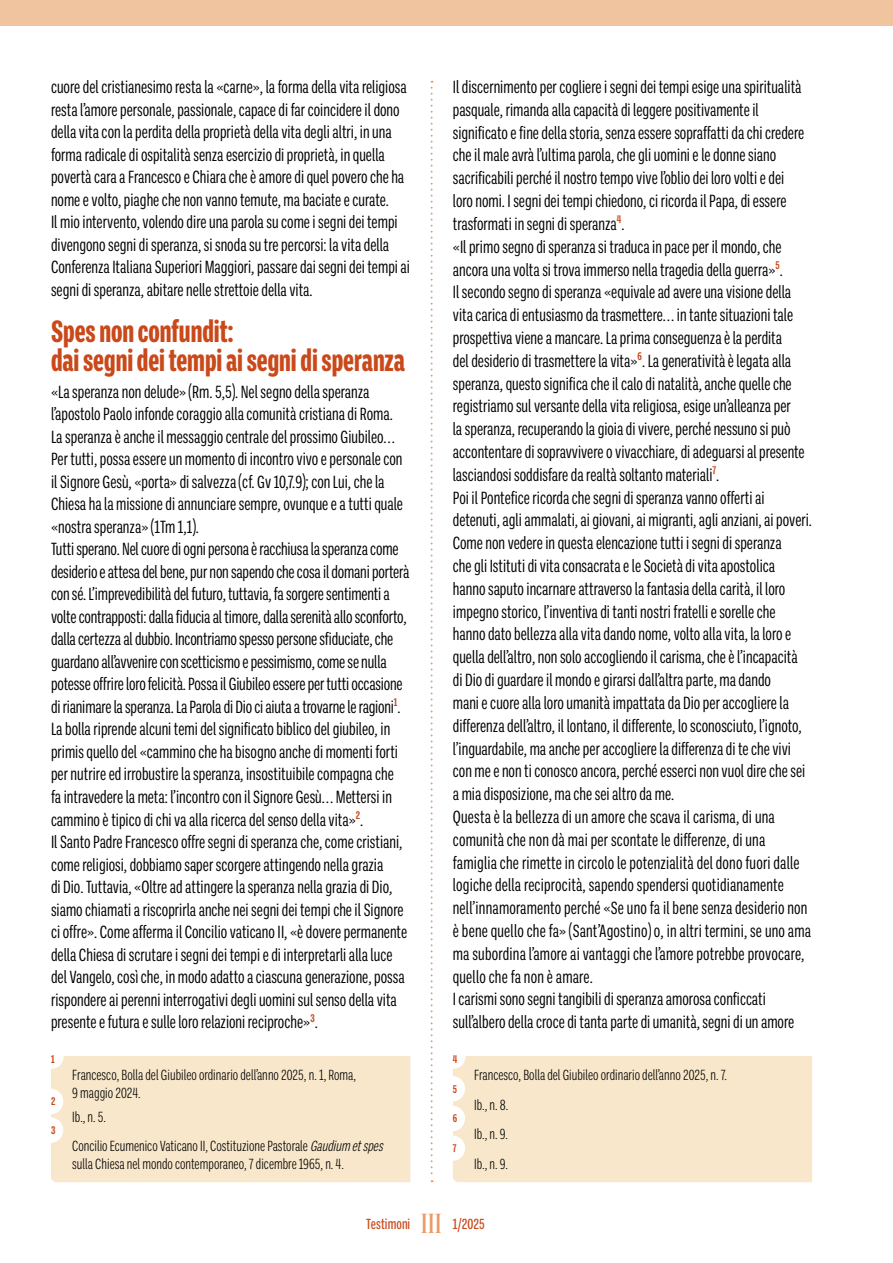
<style>
.page{position:relative;width:893px;height:1263px;background:#fff}
.page>*{position:absolute;margin:0;border:0;box-sizing:border-box;transform-origin:0 0}
.t1{font:800 condensed 31.5px/28.5px "Ballinger X";letter-spacing:-.005em;color:#c9491b;scale:.95 1}
.t2{font:condensed 18px/22.8px "Ballinger X";color:#000}
.t3{font:300 condensed 15px/18px "Ballinger X";color:#000}
.t4{font:500 condensed 15px "Ballinger X";letter-spacing:.005em;color:#c9491b}
.t5{font:700 condensed 11.4px "Ballinger X";color:#c9491b}
.s1{font-style:italic}
.s2{font-family:"Desire Pro";font-weight:400;font-stretch:normal;font-size:28.5px;color:#ec9a66}
</style>
<div class="page">
<svg style="left:431px;top:81px;width:2px;height:1101px"></svg>
<div style="left:0;top:0;width:893px;height:26px;background:#f0c49f"></div>
<div style="left:51px;top:1056px;width:359px;height:126px;background:#f8e7cb"></div>
<div style="left:38px;top:1089px;width:25px;height:25px;background:#fff;border-radius:50%"></div>
<div style="left:38px;top:1117px;width:25px;height:26px;background:#fff;border-radius:50%"></div>
<div style="left:453px;top:1056px;width:359px;height:126px;background:#f8e7cb"></div>
<div style="left:440px;top:1076px;width:25px;height:25px;background:#fff;border-radius:50%"></div>
<div style="left:440px;top:1106px;width:25px;height:25px;background:#fff;border-radius:50%"></div>
<div style="left:440px;top:1135px;width:25px;height:26px;background:#fff;border-radius:50%"></div>
<p class="t2" style="left:51px;top:76px;width:360px">cuore del cristianesimo resta la «carne», la forma della vita religiosa resta l’amore personale, passionale, capace di far coincidere il dono della vita con la perdita della proprietà della vita degli altri, in una forma radicale di ospitalità senza esercizio di proprietà, in quella povertà cara a Francesco e Chiara che è amore di quel povero che ha nome e volto, piaghe che non vanno temute, ma baciate e curate.<br>Il mio intervento, volendo dire una parola su come i segni dei tempi divengono segni di speranza, si snoda su tre percorsi: la vita della Conferenza Italiana Superiori Maggiori, passare dai segni dei tempi ai segni di speranza, abitare nelle strettoie della vita.</p>
<h1 class="t1" style="left:51px;top:317px;width:374px">Spes non confundit:<br>dai segni dei tempi ai segni di speranza</h1>
<p class="t2" style="left:51px;top:380px;width:360px">«La speranza non delude» (Rm. 5,5). Nel segno della speranza l’apostolo Paolo infonde coraggio alla comunità cristiana di Roma.<br>La speranza è anche il messaggio centrale del prossimo Giubileo… Per tutti, possa essere un momento di incontro vivo e personale con il Signore Gesù, «porta» di salvezza (cf. Gv 10,7.9); con Lui, che la Chiesa ha la missione di annunciare sempre, ovunque e a tutti quale «nostra speranza» (1Tm 1,1).<br>Tutti sperano. Nel cuore di ogni persona è racchiusa la speranza come desiderio e attesa del bene, pur non sapendo che cosa il domani porterà con sé. L’imprevedibilità del futuro, tuttavia, fa sorgere sentimenti a volte contrapposti: dalla fiducia al timore, dalla serenità allo sconforto, dalla certezza al dubbio. Incontriamo spesso persone sfiduciate, che guardano all’avvenire con scetticismo e pessimismo, come se nulla potesse offrire loro felicità. Possa il Giubileo essere per tutti occasione di rianimare la speranza. La Parola di Dio ci aiuta a trovarne le ragioni<sup>1</sup>.<br>La bolla riprende alcuni temi del significato biblico del giubileo, in primis quello del «cammino che ha bisogno anche di momenti forti per nutrire ed irrobustire la speranza, insostituibile compagna che<br>fa intravedere la meta: l’incontro con il Signore Gesù… Mettersi in cammino è tipico di chi va alla ricerca del senso della vita»<sup>2</sup>.<br>Il Santo Padre Francesco offre segni di speranza che, come cristiani, come religiosi, dobbiamo saper scorgere attingendo nella grazia<br>di Dio. Tuttavia, «Oltre ad attingere la speranza nella grazia di Dio, siamo chiamati a riscoprirla anche nei segni dei tempi che il Signore ci offre». Come afferma il Concilio vaticano II, «è dovere permanente della Chiesa di scrutare i segni dei tempi e di interpretarli alla luce del Vangelo, così che, in modo adatto a ciascuna generazione, possa rispondere ai perenni interrogativi degli uomini sul senso della vita presente e futura e sulle loro relazioni reciproche»<sup>3</sup>.</p>
<p class="t2" style="left:453px;top:76px;width:361px">Il discernimento per cogliere i segni dei tempi esige una spiritualità pasquale, rimanda alla capacità di leggere positivamente il significato e fine della storia, senza essere sopraffatti da chi credere che il male avrà l’ultima parola, che gli uomini e le donne siano sacrificabili perché il nostro tempo vive l’oblio dei loro volti e dei<br>loro nomi. I segni dei tempi chiedono, ci ricorda il Papa, di essere trasformati in segni di speranza<sup>4</sup>.<br>«Il primo segno di speranza si traduca in pace per il mondo, che ancora una volta si trova immerso nella tragedia della guerra»<sup>5</sup>.<br>Il secondo segno di speranza «equivale ad avere una visione della vita carica di entusiasmo da trasmettere… in tante situazioni tale prospettiva viene a mancare. La prima conseguenza è la perdita<br>del desiderio di trasmettere la vita»<sup>6</sup>. La generatività è legata alla speranza, questo significa che il calo di natalità, anche quelle che registriamo sul versante della vita religiosa, esige un’alleanza per<br>la speranza, recuperando la gioia di vivere, perché nessuno si può accontentare di sopravvivere o vivacchiare, di adeguarsi al presente lasciandosi soddisfare da realtà soltanto materiali<sup>7</sup>.<br>Poi il Pontefice ricorda che segni di speranza vanno offerti ai detenuti, agli ammalati, ai giovani, ai migranti, agli anziani, ai poveri.<br>Come non vedere in questa elencazione tutti i segni di speranza<br>che gli Istituti di vita consacrata e le Società di vita apostolica hanno saputo incarnare attraverso la fantasia della carità, il loro impegno storico, l’inventiva di tanti nostri fratelli e sorelle che hanno dato bellezza alla vita dando nome, volto alla vita, la loro e quella dell’altro, non solo accogliendo il carisma, che è l’incapacità<br>di Dio di guardare il mondo e girarsi dall’altra parte, ma dando<br>mani e cuore alla loro umanità impattata da Dio per accogliere la differenza dell’altro, il lontano, il differente, lo sconosciuto, l’ignoto, l’inguardabile, ma anche per accogliere la differenza di te che vivi con me e non ti conosco ancora, perché esserci non vuol dire che sei a mia disposizione, ma che sei altro da me.<br>Questa è la bellezza di un amore che scava il carisma, di una comunità che non dà mai per scontate le differenze, di una famiglia che rimette in circolo le potenzialità del dono fuori dalle logiche della reciprocità, sapendo spendersi quotidianamente nell’innamoramento perché «Se uno fa il bene senza desiderio non è bene quello che fa» (Sant’Agostino) o, in altri termini, se uno ama ma subordina l’amore ai vantaggi che l’amore potrebbe provocare, quello che fa non è amare.<br>I carismi sono segni tangibili di speranza amorosa conficcati sull’albero della croce di tanta parte di umanità, segni di un amore</p>
<p class="t5" style="left:51px;top:1052px;width:5px">1</p>
<p class="t5" style="left:453px;top:1052px;width:6px">4</p>
<p class="t5" style="left:51px;top:1095px;width:6px">2</p>
<p class="t3" style="left:72px;top:1065px;width:285px">Francesco, Bolla del Giubileo ordinario dell’anno 2025, n. 1, Roma,<br>9 maggio 2024.</p>
<p class="t3" style="left:72px;top:1108px;width:35px">Ib., n. 5.</p>
<p class="t5" style="left:453px;top:1082px;width:6px">5</p>
<p class="t5" style="left:453px;top:1112px;width:6px">6</p>
<p class="t3" style="left:474px;top:1065px;width:254px">Francesco, Bolla del Giubileo ordinario dell’anno 2025, n. 7.</p>
<p class="t3" style="left:474px;top:1095px;width:36px">Ib., n. 8.</p>
<p class="t5" style="left:51px;top:1124px;width:6px">3</p>
<p class="t3" style="left:72px;top:1137px;width:315px">Concilio Ecumenico Vaticano II, Costituzione Pastorale <span class="s1">Gaudium etspes </span>sulla Chiesa nel mondo contemporaneo, 7 dicembre 1965, n. 4.</p>
<p class="t5" style="left:453px;top:1142px;width:5px">7</p>
<p class="t3" style="left:474px;top:1125px;width:35px">Ib., n. 9.</p>
<p class="t3" style="left:474px;top:1155px;width:35px">Ib., n. 9.</p>
<p class="t4" style="left:366px;top:1216px;width:120px">Testimoni <span class="s2">III</span> 1/2025</p>
</div>
